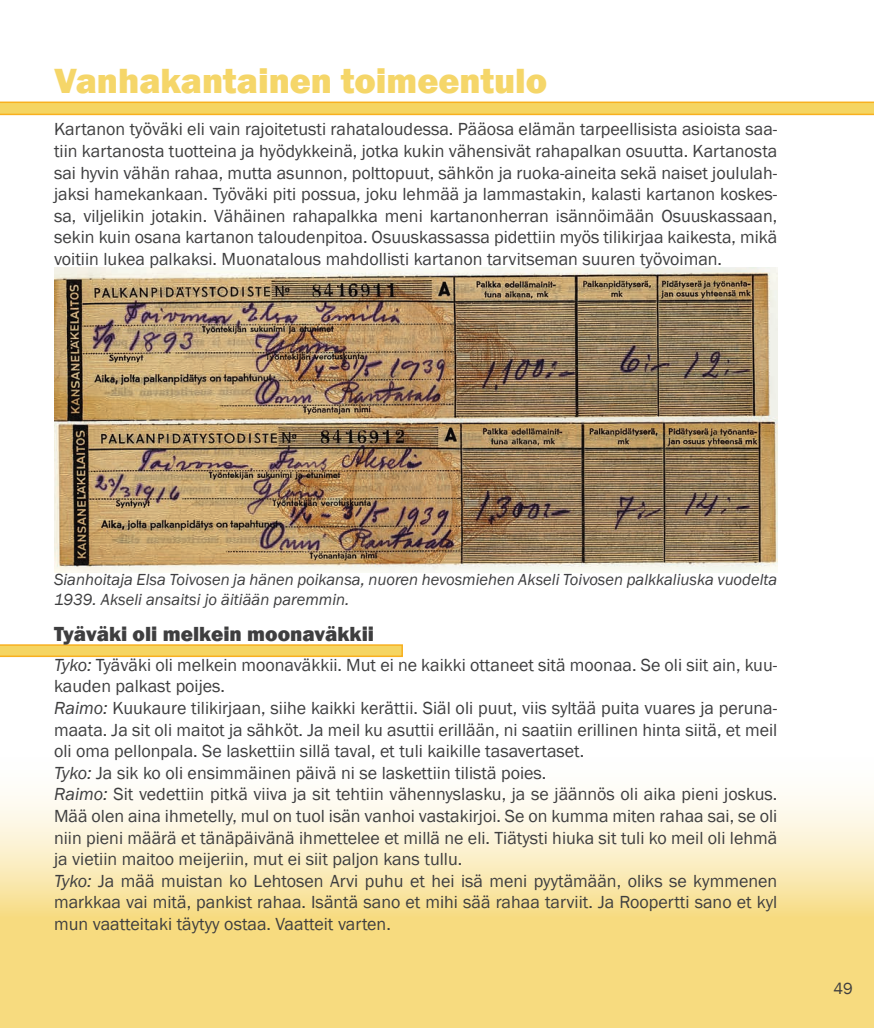
<style>
.page{position:relative;width:874px;height:1028px;background:#fff}
.page>*{position:absolute;margin:0;border:0;box-sizing:border-box;transform-origin:0 0}
.t1{font:800 36px "Franklin Gothic";color:#f5d669}
.t2{font:800 21px "Franklin Gothic";color:#3e3e3f}
.t3{font:18px/21.6px "Franklin Gothic";color:#3e3e3f;text-align:justify}
.t4{font:italic 16.5px/19.8px "Franklin Gothic";color:#3e3e3f}
.t5{font:16.5px "Franklin Gothic";color:#3e3e3f}
.s1{font-style:italic}
</style>
<div class="page">
<svg style="left:0;top:795px;width:873px;height:233px;background:#f9e5a3"></svg>
<svg style="left:0;top:102px;width:873px;height:13px;background:#f5ce55"></svg>
<svg style="left:0;top:644px;width:403px;height:13px;background:#f5cd56"></svg>
<img style="left:54px;top:267px;width:723px;height:306px">
<h1 class="t1" style="left:54px;top:57px;width:494px">Vanhakantainen toimeentulo</h1>
<p class="t3" style="left:54px;top:119px;width:724px">Kartanon työväki eli vain rajoitetusti rahataloudessa. Pääosa elämän tarpeellisista asioista saa&shy;tiin kartanosta tuotteina ja hyödykkeinä, jotka kukin vähensivät rahapalkan osuutta. Kartanosta sai hyvin vähän rahaa, mutta asunnon, polttopuut, sähkön ja ruoka-aineita sekä naiset joululah&shy;jaksi hamekankaan. Työväki piti possua, joku lehmää ja lammastakin, kalasti kartanon koskes&shy;sa, viljelikin jotakin. Vähäinen rahapalkka meni kartanonherran isännöimään Osuuskassaan, sekin kuin osana kartanon taloudenpitoa. Osuuskassassa pidettiin myös tilikirjaa kaikesta, mikä voitiin lukea palkaksi. Muonatalous mahdollisti kartanon tarvitseman suuren työvoiman.</p>
<p class="t4" style="left:54px;top:570px;width:724px">Sianhoitaja Elsa Toivosen ja hänen poikansa, nuoren hevosmiehen Akseli Toivosen palkkaliuska vuodelta<br>1939. Akseli ansaitsi jo äitiään paremmin.</p>
<p class="t2" style="left:54px;top:620px;width:321px">Tyäväki oli melkein moonaväkkii</p>
<p class="t3" style="left:54px;top:654px;width:724px;text-align:left"><span class="s1">Tyko:</span> Tyäväki oli melkein moonaväkkii. Mut ei ne kaikki ottaneet sitä moonaa. Se oli siit ain, kuu&shy;kauden palkast poijes.<br><span class="s1">Raimo:</span> Kuukaure tilikirjaan, siihe kaikki kerättii. Siäl oli puut, viis syltää puita vuares ja peruna&shy;maata. Ja sit oli maitot ja sähköt. Ja meil ku asuttii erillään, ni saatiin erillinen hinta siitä, et meil oli oma pellonpala. Se laskettiin sillä taval, et tuli kaikille tasavertaset.<br><span class="s1">Tyko:</span> Ja sik ko oli ensimmäinen päivä ni se laskettiin tilistä poies.<br><span class="s1">Raimo:</span> Sit vedettiin pitkä viiva ja sit tehtiin vähennyslasku, ja se jäännös oli aika pieni joskus.<br>Mää olen aina ihmetelly, mul on tuol isän vanhoi vastakirjoi. Se on kumma miten rahaa sai, se oli niin pieni määrä et tänäpäivänä ihmettelee et millä ne eli. Tiätysti hiuka sit tuli ko meil oli lehmä ja vietiin maitoo meijeriin, mut ei siit paljon kans tullu.<br><span class="s1">Tyko:</span> Ja mää muistan ko Lehtosen Arvi puhu et hei isä meni pyytämään, oliks se kymmenen markkaa vai mitä, pankist rahaa. Isäntä sano et mihi sää rahaa tarviit. Ja Roopertti sano et kyl mun vaatteitaki täytyy ostaa. Vaatteit varten.</p>
<p class="t5" style="left:833px;top:978px;width:21px">49</p>
</div>
